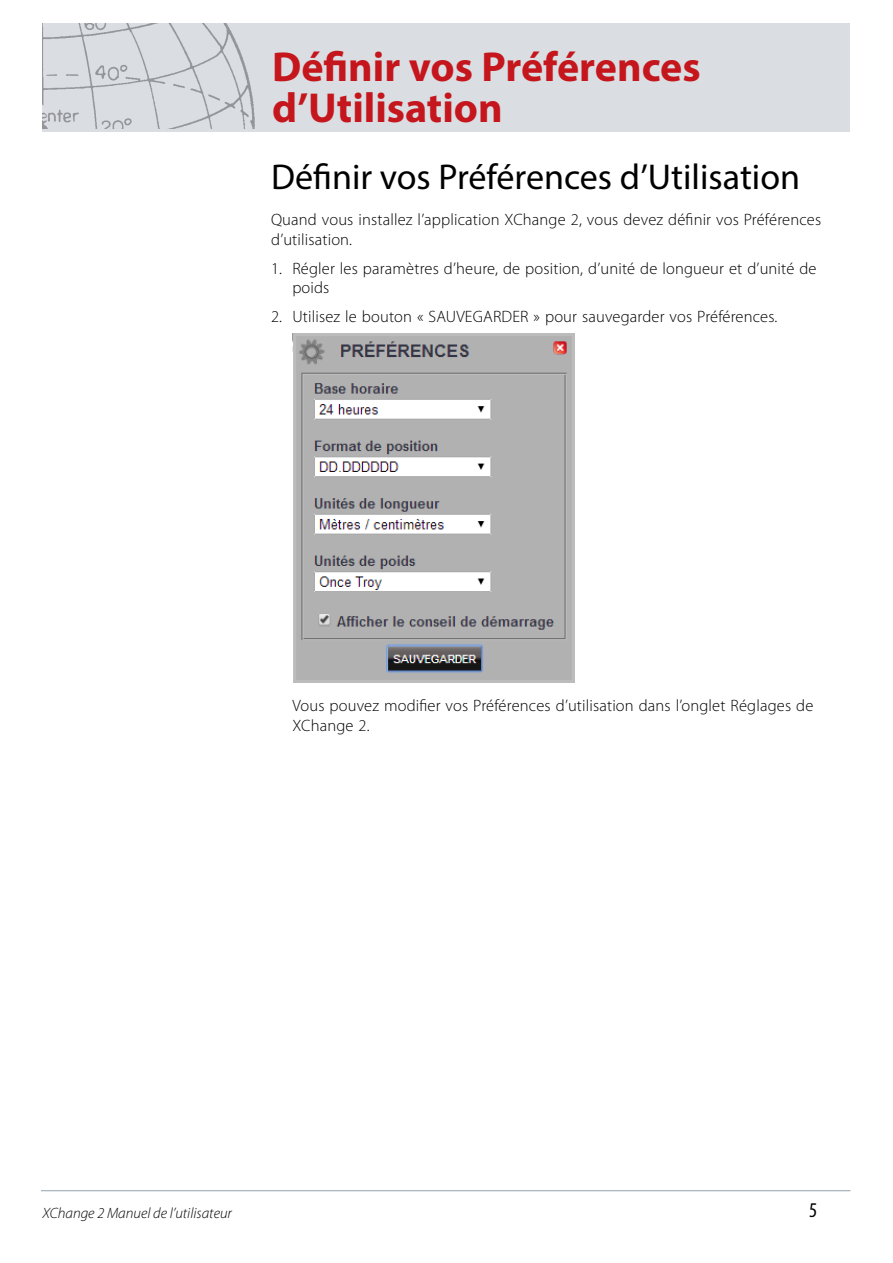
<style>
.page{position:relative;width:893px;height:1263px;background:#fff}
.page>*{position:absolute;margin:0;border:0;box-sizing:border-box;transform-origin:0 0}
.t1{font:700 42px/41.4px "Myriad Pro";color:#c4161c}
.t2{font:36px "Myriad Pro";color:#000}
.t3{font:condensed 21px "Myriad Pro";color:#000}
.t4{font:300 16.5px/19.8px "Myriad Pro";letter-spacing:.01em;color:#000}
.t5{font:italic 300 15px "Myriad Pro";color:#000}
</style>
<div class="page">
<div style="left:43px;top:23px;width:807px;height:109px;background:#dadde1"></div>
<img style="left:43px;top:23px;width:211px;height:106px">
<hr style="left:41px;top:1190px;width:809px;height:1px;background:#a0adb7">
<img style="left:292px;top:333px;width:283px;height:350px">
<h1 class="t1" style="left:272px;top:44px;width:430px">Définir vos Préférences d’Utilisation</h1>
<h2 class="t2" style="left:271px;top:154px;width:530px">Définir vos Préférences d’Utilisation</h2>
<p class="t4" style="left:271px;top:210px;width:552px">Quand vous installez l’application XChange 2, vous devez définir vos Préférences d’utilisation.</p>
<p class="t4" style="left:292px;top:258px;width:526px;text-indent:-21px">1. Régler les paramètres d’heure, de position, d’unité de longueur et d’unité de poids</p>
<p class="t4" style="left:271px;top:306px;width:508px">2. Utilisez le bouton « SAUVEGARDER » pour sauvegarder vos Préférences.</p>
<p class="t4" style="left:292px;top:696px;width:523px">Vous pouvez modifier vos Préférences d’utilisation dans l’onglet Réglages de<br>XChange 2.</p>
<p class="t5" style="left:43px;top:1205px;width:191px">XChange 2 Manuel de l’utilisateur</p>
<p class="t3" style="left:809px;top:1197px;width:10px">5</p>
</div>
